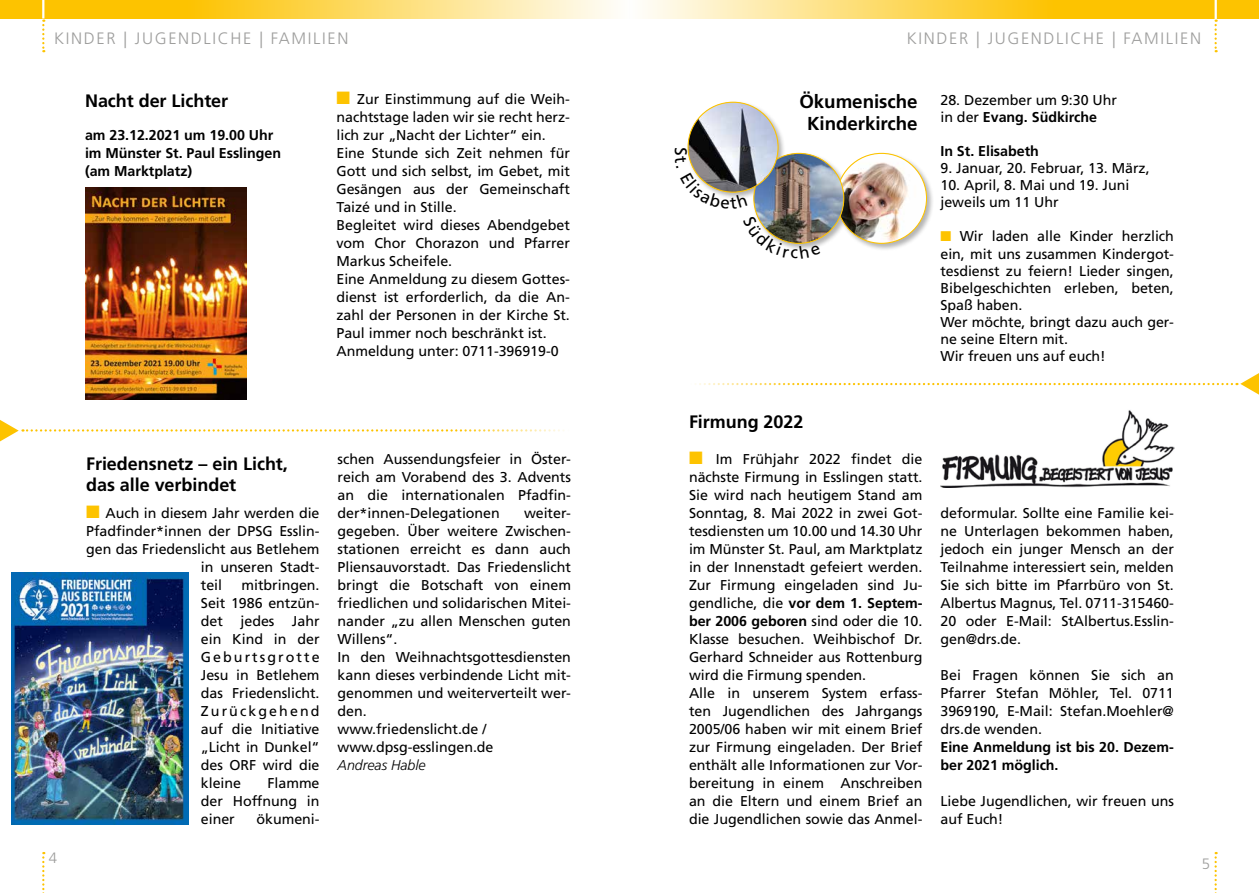
<style>
.page{position:relative;width:1259px;height:893px;background:#fff}
.page>*{position:absolute;margin:0;border:0;box-sizing:border-box;transform-origin:0 0}
.t1{font:700 18.75px/22.5px "Frutiger";letter-spacing:-.005em;color:#000;text-align:center}
.t2{font:700 18px/21.6px "Frutiger";letter-spacing:-.005em;color:#000}
.t3{font:300 16.5px "Frutiger";letter-spacing:.1em;color:#9d9d9c}
.t4{font:300 15px "Frutiger";color:#9d9d9c}
.t5{font:14.25px/18px "Frutiger";letter-spacing:-.005em;color:#000}
.t6{font:700 14.25px/18px "Frutiger";letter-spacing:-.005em;color:#000}
.t7{font:italic 300 14.25px "Frutiger";letter-spacing:-.005em;color:#000}
.s1{color:#fdc300}
.s2{font-weight:700}
</style>
<div class="page">
<svg style="left:42px;top:852px;width:2px;height:41px"></svg>
<svg style="left:1214px;top:852px;width:2px;height:41px"></svg>
<svg style="left:0;top:0;width:614px;height:18px;background:#fdd655"></svg>
<svg style="left:645px;top:0;width:614px;height:18px;background:#fdd551"></svg>
<svg style="left:42px;top:0;width:2px;height:52px"></svg>
<svg style="left:1214px;top:0;width:2px;height:52px"></svg>
<div style="left:686px;top:100px;width:248px;height:151px;background:#000;opacity:.3"></div>
<img style="left:836px;top:153px;width:90px;height:90px;border-radius:45px">
<img style="left:754px;top:153px;width:90px;height:90px;border-radius:45px">
<img style="left:688px;top:102px;width:90px;height:90px;border-radius:45px">
<svg style="left:695px;top:373px;width:564px;height:22px"></svg>
<img style="left:11px;top:572px;width:177px;height:253px">
<img style="left:85px;top:188px;width:161px;height:212px">
<svg style="left:0;top:420px;width:564px;height:21px"></svg>
<img style="left:940px;top:410px;width:234px;height:78px">
<svg style="left:686px;top:148px;width:61px;height:61px"></svg>
<svg style="left:743px;top:216px;width:78px;height:35px"></svg>
<p class="t3" style="left:54px;top:29px;width:296px">KINDER | JUGENDLICHE | FAMILIEN</p>
<p class="t3" style="left:906px;top:29px;width:296px">KINDER | JUGENDLICHE | FAMILIEN</p>
<p class="t2" style="left:85px;top:90px;width:145px">Nacht der Lichter</p>
<p class="t6" style="left:85px;top:126px;width:197px">am 23.12.2021 um 19.00 Uhr im Münster St. Paul Esslingen (am Marktplatz)</p>
<p class="t5" style="left:336px;top:90px;width:235px"><span class="s1">■</span> Zur Einstimmung auf die Weih&shy;nachtstage laden wir sie recht herz&shy;lich zur „Nacht der Lichter“ ein.<br>Eine Stunde sich Zeit nehmen für<br>Gott und sich selbst, im Gebet, mit<br>Gesängen aus der Gemeinschaft<br>Taizé und in Stille.<br>Begleitet wird dieses Abendgebet vom Chor Chorazon und Pfarrer<br>Markus Scheifele.<br>Eine Anmeldung zu diesem Gottes&shy;dienst ist erforderlich, da die An&shy;zahl der Personen in der Kirche St.<br>Paul immer noch beschränkt ist.<br>Anmeldung unter: 0711-396919-0</p>
<p class="t4" style="left:49px;top:849px;width:10px">4</p>
<p class="t2" style="left:86px;top:453px;width:203px">Friedensnetz – ein Licht, das alle verbindet</p>
<p class="t5" style="left:86px;top:504px;width:235px"><span class="s1">■</span> Auch in diesem Jahr werden die</p>
<p class="t5" style="left:86px;top:522px;width:235px">Pfadfinder*innen der DPSG Esslin-</p>
<p class="t5" style="left:86px;top:540px;width:235px">gen das Friedenslicht aus Betlehem</p>
<p class="t5" style="left:201px;top:558px;width:120px">in unseren Stadt-</p>
<p class="t5" style="left:201px;top:576px;width:23px">teil</p>
<p class="t5" style="left:201px;top:576px;width:120px;text-align:justify;text-indent:41px">mitbringen.<br>Seit 1986 entzün&shy;det jedes Jahr ein Kind in der Geburtsgrotte Jesu in Betlehem das Friedenslicht.<br>Zurückgehend auf die Initiative „Licht in Dunkel“ des ORF wird die kleine</p>
<p class="t5" style="left:201px;top:774px;width:120px;text-align:justify;text-indent:67px">Flamme der Hoffnung in einer</p>
<p class="t5" style="left:256px;top:810px;width:65px">ökumeni-</p>
<p class="t5" style="left:337px;top:450px;width:235px;text-align:justify">schen Aussendungsfeier in Öster&shy;reich am Vorabend des 3. Advents an die internationalen Pfadfin&shy;der*innen-Delegationen</p>
<p class="t5" style="left:337px;top:504px;width:235px;text-indent:186px">weiter&shy;gegeben. Über weitere Zwischen&shy;stationen erreicht es dann auch<br>Pliensauvorstadt. Das Friedenslicht bringt die Botschaft von einem friedlichen und solidarischen Mitei&shy;nander „zu allen Menschen guten<br>Willens“.<br>In den Weihnachtsgottesdiensten kann dieses verbindende Licht mit&shy;genommen und weiterverteilt wer&shy;den.<br>www.friedenslicht.de / www.dpsg-esslingen.de</p>
<p class="t7" style="left:337px;top:757px;width:90px">Andreas Hable</p>
<h1 class="t1" style="left:799px;top:90px;width:120px">Ökumenische<br>Kinderkirche</h1>
<p class="t5" style="left:940px;top:91px;width:178px;line-height:17.1px">28. Dezember um 9:30 Uhr in der <span class="s2">Evang. Südkirche</span></p>
<p class="t6" style="left:940px;top:142px;width:100px">In St. Elisabeth</p>
<p class="t5" style="left:940px;top:159px;width:211px">9. Januar, 20. Februar, 13. März,</p>
<p class="t5" style="left:940px;top:177px;width:190px;line-height:17.1px">10. April, 8. Mai und 19. Juni jeweils um 11 Uhr</p>
<p class="t5" style="left:940px;top:228px;width:235px;line-height:17.1px"><span class="s1">■</span> Wir laden alle Kinder herzlich ein, mit uns zusammen Kindergot&shy;tesdienst zu feiern! Lieder singen,<br>Bibelgeschichten erleben, beten,<br>Spaß haben.<br>Wer möchte, bringt dazu auch ger&shy;ne seine Eltern mit.<br>Wir freuen uns auf euch!</p>
<p class="t2" style="left:689px;top:411px;width:116px">Firmung 2022</p>
<p class="t5" style="left:689px;top:450px;width:235px"><span class="s1">■</span> Im Frühjahr 2022 findet die nächste Firmung in Esslingen statt.<br>Sie wird nach heutigem Stand am<br>Sonntag, 8. Mai 2022 in zwei Got&shy;tesdiensten um 10.00 und 14.30 Uhr im Münster St. Paul, am Marktplatz in der Innenstadt gefeiert werden.<br>Zur Firmung eingeladen sind Ju&shy;gendliche, die <span class="s2">vor dem 1. Septem&shy;ber 2006 geboren</span> sind oder die 10.<br>Klasse besuchen. Weihbischof Dr.<br>Gerhard Schneider aus Rottenburg wird die Firmung spenden.<br>Alle in unserem System erfass&shy;ten Jugendlichen des Jahrgangs<br>2005/06 haben wir mit einem Brief zur Firmung eingeladen. Der Brief enthält alle Informationen zur Vor&shy;bereitung in einem Anschreiben an die Eltern und einem Brief an die Jugendlichen sowie das Anmel-</p>
<p class="t5" style="left:940px;top:504px;width:235px;text-align:justify">deformular. Sollte eine Familie kei&shy;ne Unterlagen bekommen haben, jedoch ein junger Mensch an der Teilnahme interessiert sein, melden Sie sich bitte im Pfarrbüro von St.<br>Albertus Magnus, Tel. 0711-315460- 20 oder E-Mail: StAlbertus.Esslin&shy;gen@drs.de.</p>
<p class="t5" style="left:940px;top:666px;width:235px;text-align:justify">Bei Fragen können Sie sich an Pfarrer Stefan Möhler, Tel. 0711<br>3969190, E-Mail: Stefan.Moehler@ drs.de wenden.</p>
<p class="t6" style="left:940px;top:738px;width:235px">Eine Anmeldung ist bis 20. Dezem&shy;ber 2021 möglich.</p>
<p class="t5" style="left:940px;top:792px;width:235px">Liebe Jugendlichen, wir freuen uns auf Euch!</p>
<p class="t4" style="left:1201px;top:855px;width:10px">5</p>
</div>
